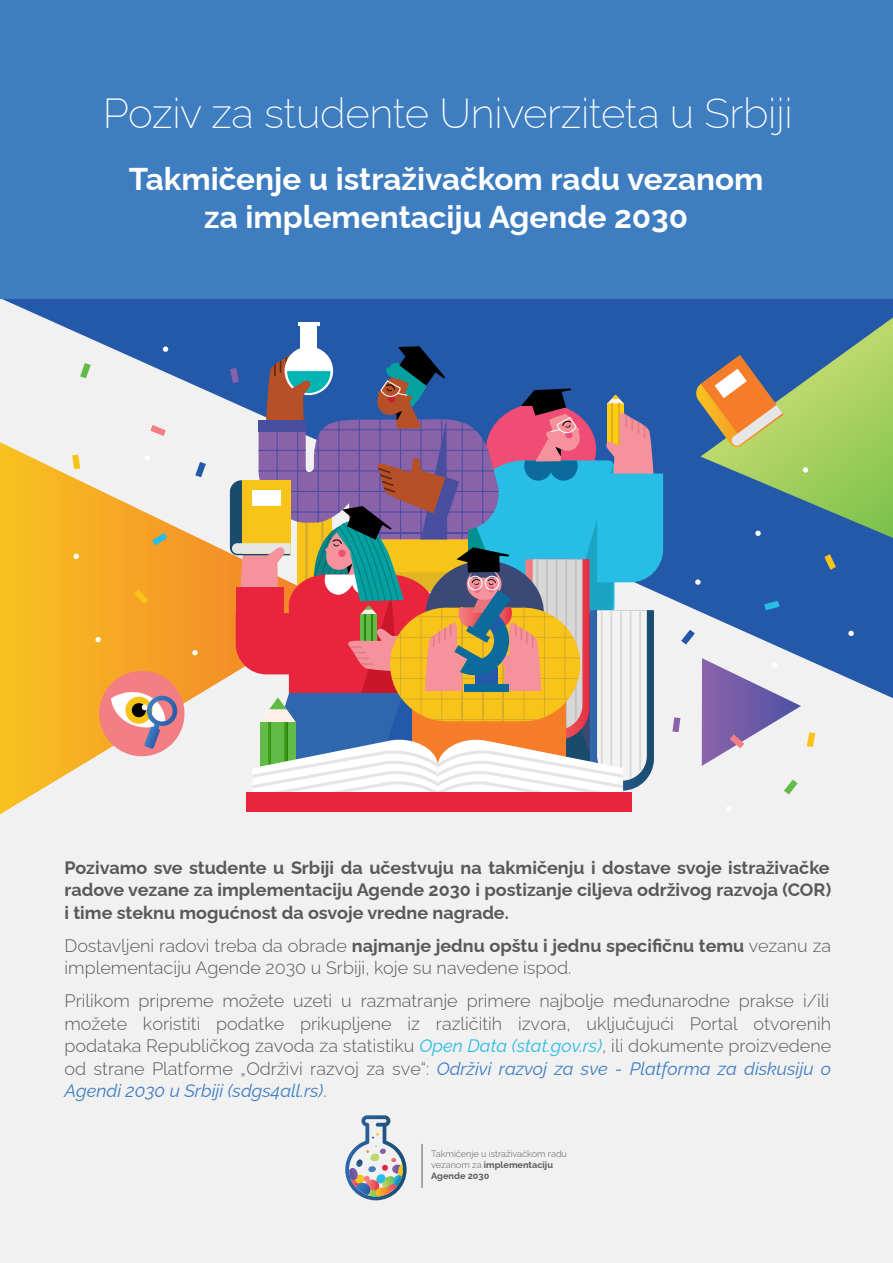
<style>
.page{position:relative;width:893px;height:1263px;background:#f1f1f2}
.page>*{position:absolute;margin:0;border:0;box-sizing:border-box;transform-origin:0 0}
.t1{font:200 42px "Raleway";letter-spacing:-.01em;color:#fff}
.t2{font:700 31.5px/37.8px "Raleway";color:#fff;text-align:center}
.t3{font:300 18px/22.5px "Raleway";color:#58595b}
.t4{font:700 18px/22.5px "Raleway";color:#58595b;text-align:justify}
.t5{font:300 9.15px/10.9px "Raleway";color:#58595b}
.s1{font-weight:700}
.s2{font-weight:400;font-style:italic;color:#28bde4}
.s3{font-weight:400;font-style:italic;color:#3d7dc0}
</style>
<div class="page">
<svg style="left:0;top:298px;width:893px;height:400px;fill:#2459a9"></svg>
<svg style="left:0;top:442px;width:230px;height:372px"></svg>
<div style="left:0;top:0;width:893px;height:298px;background:#3d7dc0"></div>
<svg style="left:94px;top:665px;width:96px;height:97px"></svg>
<svg style="left:195px;top:462px;width:11px;height:15px"></svg>
<svg style="left:80px;top:363px;width:11px;height:15px"></svg>
<svg style="left:152px;top:533px;width:15px;height:12px"></svg>
<svg style="left:150px;top:425px;width:16px;height:11px"></svg>
<svg style="left:134px;top:590px;width:14px;height:14px"></svg>
<svg style="left:144px;top:455px;width:7px;height:6px"></svg>
<svg style="left:73px;top:553px;width:6px;height:6px"></svg>
<svg style="left:163px;top:346px;width:5px;height:6px"></svg>
<svg style="left:192px;top:650px;width:6px;height:6px"></svg>
<svg style="left:95px;top:637px;width:6px;height:6px"></svg>
<svg style="left:72px;top:454px;width:8px;height:15px"></svg>
<svg style="left:681px;top:630px;width:14px;height:14px"></svg>
<svg style="left:784px;top:780px;width:14px;height:14px"></svg>
<svg style="left:764px;top:601px;width:16px;height:9px"></svg>
<svg style="left:672px;top:717px;width:8px;height:15px"></svg>
<svg style="left:824px;top:554px;width:12px;height:16px"></svg>
<svg style="left:702px;top:658px;width:99px;height:108px"></svg>
<svg style="left:726px;top:807px;width:5px;height:4px"></svg>
<svg style="left:695px;top:579px;width:6px;height:6px"></svg>
<svg style="left:848px;top:630px;width:6px;height:6px"></svg>
<svg style="left:807px;top:732px;width:8px;height:15px"></svg>
<svg style="left:695px;top:317px;width:198px;height:221px;background:#74977e"></svg>
<div style="left:246px;top:792px;width:386px;height:20px;background:#e9253e"></div>
<hr style="left:298px;top:322px;width:22px;height:4px;background:#fff">
<div style="left:300px;top:324px;width:17px;height:42px;background:#fff"></div>
<svg style="left:230px;top:346px;width:433px;height:446px"></svg>
<hr style="left:422px;top:1144px;width:1px;height:44px;background:#58595b">
<img style="left:345px;top:1115px;width:62px;height:85px">
<h1 class="t1" style="left:103px;top:79px;width:691px">Poziv za studente Univerziteta u Srbiji</h1>
<h2 class="t2" style="left:129px;top:157px;width:636px">Takmičenje u istraživačkom radu vezanom za implementaciju Agende 2030</h2>
<p class="t4" style="left:64px;top:854px;width:768px">Pozivamo sve studente u Srbiji da učestvuju na takmičenju i dostave svoje istraživačke radove vezane za implementaciju Agende 2030 i postizanje ciljeva održivog razvoja (COR) i time steknu mogućnost da osvoje vredne nagrade.</p>
<p class="t3" style="left:64px;top:932px;width:768px">Dostavljeni radovi treba da obrade <span class="s1">najmanje jednu opštu i jednu specifičnu temu</span> vezanu za implementaciju Agende 2030 u Srbiji, koje su navedene ispod.</p>
<p class="t3" style="left:64px;top:987px;width:768px;text-align:justify">Prilikom pripreme možete uzeti u razmatranje primere najbolje međunarodne prakse i/ili možete koristiti podatke prikupljene iz različitih izvora, uključujući Portal otvorenih podataka Republičkog zavoda za statistiku <span class="s2">Open Data (stat.gov.rs)</span>, ili dokumente proizvedene od strane Platforme „Održivi razvoj za sve“: <span class="s3">Održivi razvoj za sve - Platforma za diskusiju o Agendi 2030 u Srbiji (sdgs4all.rs)</span>.</p>
<p class="t5" style="left:431px;top:1147px;width:137px">Takmičenje u istraživačkom radu vezanom za <span class="s1">implementaciju<br>Agende 2030</span></p>
</div>
